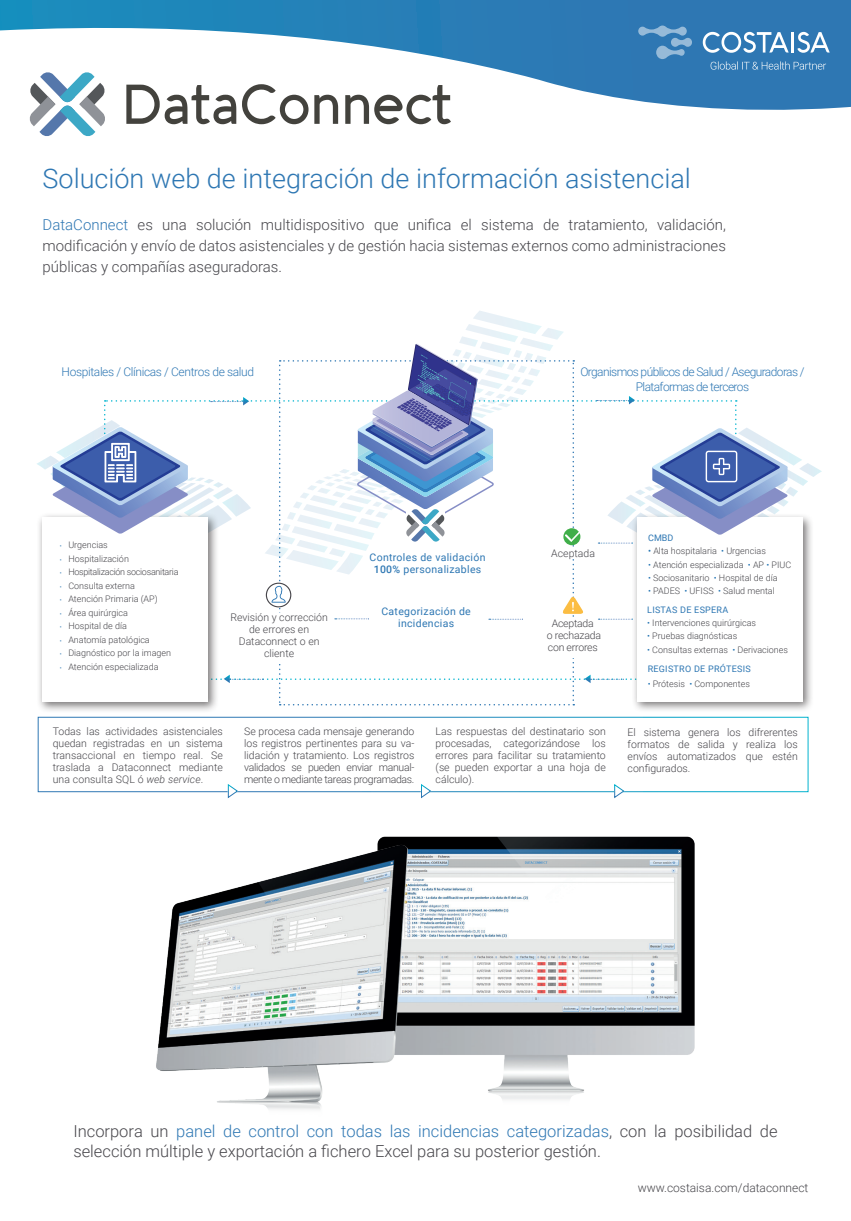
<style>
.page{position:relative;width:851px;height:1221px;background:#fff}
.page>*{position:absolute;margin:0;border:0;box-sizing:border-box;transform-origin:0 0}
.t1{font:300 27px "Roboto";color:#2e77b3}
.t2{font:300 16.5px/19.5px "Roboto";color:#47464b}
.t3{font:300 15px/21px "Roboto";color:#47464b;text-align:justify}
.t4{font:300 12px/15px "Roboto";letter-spacing:-.05em;color:#2e77b3;text-align:center}
.t5{font:300 12px "Roboto";letter-spacing:-.03em;color:#2e77b3}
.t6{font:300 12px "Roboto";color:#47464b}
.t7{font:300 10.5px/12px "Roboto";color:#47464b;text-align:justify}
.t8{font:10.5px/12px "Roboto";letter-spacing:.03em;color:#2e77b3;text-align:center}
.t9{font:300 10.5px/12px "Roboto";letter-spacing:-.02em;color:#47464b;text-align:center}
.t10{font:300 9px/18.6px "Roboto";color:#47464b}
.t11{font:300 9px "Roboto";letter-spacing:-.03em;color:#47464b}
.t12{font:9px "Roboto";color:#2e77b3}
.s1{color:#2e77b3}
.s2{font-size:6px;color:#2e77b3}
.s3{font-weight:500}
.s4{font-weight:400;color:#2877b5}
.s5{color:#2877b5}
.s6{font-weight:400;color:#2e77b3}
.s7{font-style:italic}
</style>
<div class="page">
<svg style="left:0;top:0;width:850px;height:114px"></svg>
<svg style="left:702px;top:32px;width:86px;height:21px"></svg>
<hr style="left:791px;top:32px;width:2px;height:21px;background:#fff">
<svg style="left:797px;top:32px;width:32px;height:21px"></svg>
<svg style="left:638px;top:26px;width:54px;height:33px;background:#548fc0"></svg>
<svg style="left:710px;top:61px;width:116px;height:9px"></svg>
<svg style="left:29px;top:71px;width:77px;height:65px"></svg>
<svg style="left:126px;top:85px;width:110px;height:39px"></svg>
<svg style="left:242px;top:84px;width:66px;height:40px"></svg>
<svg style="left:314px;top:95px;width:24px;height:29px"></svg>
<svg style="left:345px;top:85px;width:106px;height:39px"></svg>
<img style="left:377px;top:836px;width:318px;height:264px">
<img style="left:156px;top:843px;width:254px;height:267px">
<div style="left:37px;top:512px;width:182px;height:201px;background:#231f20;opacity:.6"></div>
<div style="left:631px;top:512px;width:182px;height:201px;background:#231f20;opacity:.6"></div>
<div style="left:38px;top:716px;width:770px;height:76px;border:1px solid #fff"></div>
<svg style="left:37px;top:311px;width:784px;height:394px"></svg>
<svg style="left:227px;top:784px;width:11px;height:14px"></svg>
<svg style="left:420px;top:784px;width:11px;height:14px"></svg>
<svg style="left:614px;top:784px;width:10px;height:14px"></svg>
<h1 class="t1" style="left:43px;top:160px;width:649px">Solución web de integración de información asistencial</h1>
<p class="t3" style="left:43px;top:214px;width:684px"><span class="s1">DataConnect</span> es una solución multidispositivo que unifica el sistema de tratamiento, validación, modificación y envío de datos asistenciales y de gestión hacia sistemas externos como administraciones públicas y compañías aseguradoras.</p>
<p class="t5" style="left:62px;top:363px;width:194px">Hospitales / Clínicas / Centros de salud</p>
<p class="t4" style="left:580px;top:364px;width:226px">Organismos públicos de Salud / Aseguradoras /<br>Plataformas de terceros</p>
<p class="t10" style="left:60px;top:535px;width:49px"><span class="s2">•</span> Urgencias</p>
<p class="t10" style="left:60px;top:549px;width:71px"><span class="s2">•</span> Hospitalización</p>
<p class="t11" style="left:60px;top:565px;width:120px"><span class="s2">•</span> Hospitalización sociosanitaria</p>
<p class="t10" style="left:60px;top:576px;width:77px"><span class="s2">•</span> Consulta externa</p>
<p class="t10" style="left:60px;top:589px;width:99px"><span class="s2">•</span> Atención Primaria (AP)</p>
<p class="t10" style="left:60px;top:603px;width:70px"><span class="s2">•</span> Área quirúrgica</p>
<p class="t10" style="left:60px;top:616px;width:69px"><span class="s2">•</span> Hospital de día</p>
<p class="t10" style="left:60px;top:630px;width:91px"><span class="s2">•</span> Anatomía patológica</p>
<p class="t10" style="left:60px;top:643px;width:113px"><span class="s2">•</span> Diagnóstico por la imagen</p>
<p class="t10" style="left:60px;top:657px;width:100px"><span class="s2">•</span> Atención especializada</p>
<p class="t7" style="left:230px;top:611px;width:99px;text-align:center">Revisión y corrección de errores en<br>Dataconnect o en cliente</p>
<p class="t8" style="left:369px;top:551px;width:117px">Controles de validación<br><span class="s3">100%</span> personalizables</p>
<p class="t8" style="left:381px;top:605px;width:91px">Categorización de incidencias</p>
<p class="t7" style="left:551px;top:547px;width:45px">Aceptada</p>
<p class="t9" style="left:546px;top:616px;width:56px">Aceptada<br>o rechazada con errores</p>
<p class="t12" style="left:648px;top:531px;width:27px">CMBD</p>
<p class="t10" style="left:648px;top:541px;width:119px"><span class="s4">•</span> Alta hospitalaria <span class="s5">•</span> Urgencias</p>
<p class="t10" style="left:648px;top:555px;width:144px"><span class="s5">•</span> Atención especializada <span class="s5">•</span> AP <span class="s5">•</span> PIUC</p>
<p class="t10" style="left:648px;top:568px;width:131px"><span class="s5">•</span> Sociosanitario <span class="s5">•</span> Hospital de día</p>
<p class="t10" style="left:647px;top:581px;width:129px"><span class="s5">•</span> PADES <span class="s5">•</span> UFISS <span class="s5">•</span> Salud mental<br><span class="s6">LISTAS DE ESPERA</span></p>
<p class="t10" style="left:647px;top:613px;width:110px"><span class="s5">•</span> Intervenciones quirúrgicas</p>
<p class="t10" style="left:647px;top:626px;width:92px"><span class="s5">•</span> Pruebas diagnósticas</p>
<p class="t10" style="left:647px;top:639px;width:142px;line-height:19.4px"><span class="s5">•</span> Consultas externas <span class="s5">•</span> Derivaciones<br><span class="s6">REGISTRO DE PRÓTESIS</span></p>
<p class="t10" style="left:647px;top:674px;width:104px"><span class="s5">•</span> Prótesis <span class="s5">•</span> Componentes</p>
<p class="t7" style="left:53px;top:725px;width:172px">Todas las actividades asistenciales quedan registradas en un sistema transaccional en tiempo real. Se traslada a Dataconnect mediante una consulta SQL ó <span class="s7">web service</span>.</p>
<p class="t7" style="left:244px;top:725px;width:172px">Se procesa cada mensaje generando los registros pertinentes para su va&shy;lidación y tratamiento. Los registros validados se pueden enviar manual&shy;mente o mediante tareas programadas.</p>
<p class="t7" style="left:435px;top:725px;width:172px">Las respuestas del destinatario son procesadas, categorizándose los errores para facilitar su tratamiento (se pueden exportar a una hoja de cálculo).</p>
<p class="t7" style="left:627px;top:725px;width:172px">El sistema genera los difrerentes formatos de salida y realiza los envíos automatizados que estén configurados.</p>
<h2 class="t2" style="left:73px;top:1121px;width:705px">Incorpora un <span class="s1">panel de control con todas las incidencias categorizadas</span>, con la posibilidad de selección múltiple y exportación a fichero Excel para su posterior gestión.</h2>
<p class="t6" style="left:637px;top:1178px;width:172px">www.costaisa.com/dataconnect</p>
</div>
